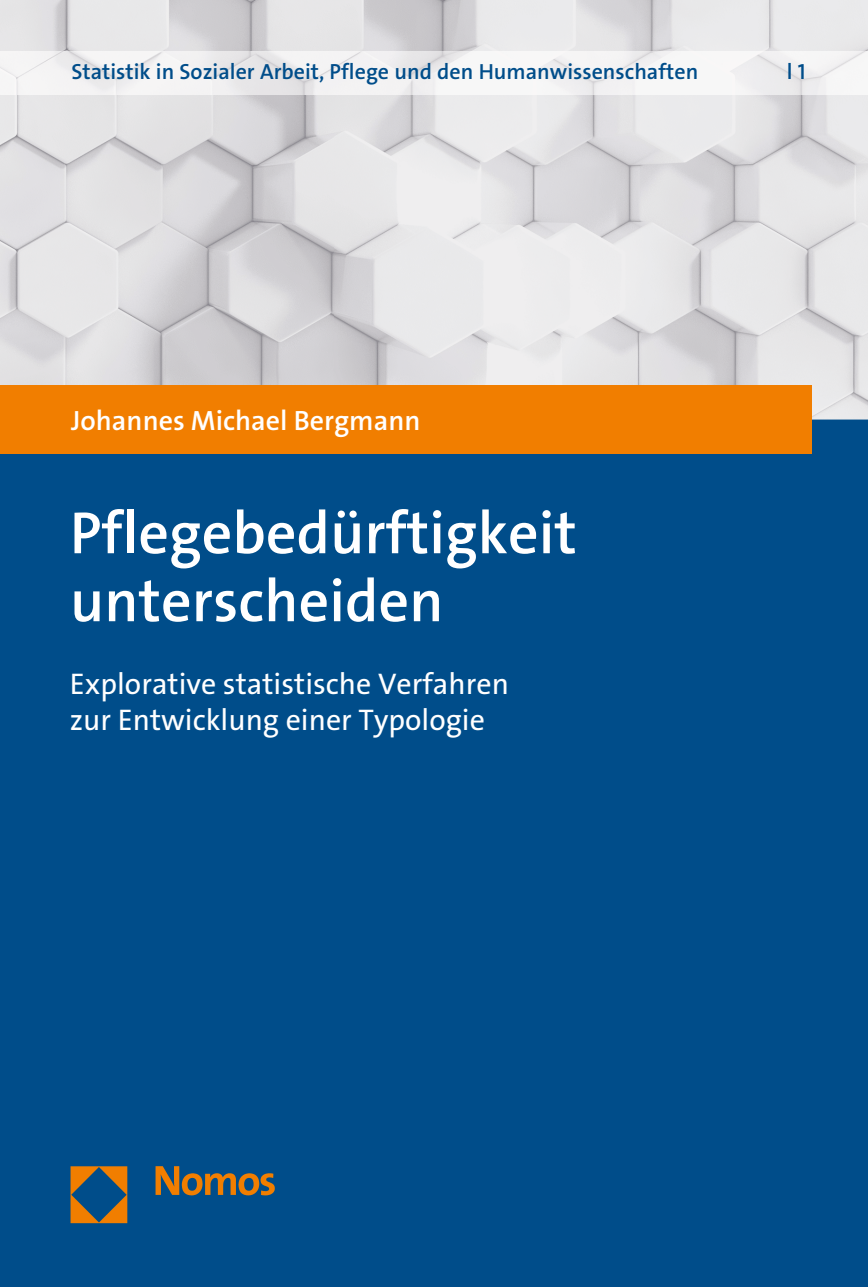
<style>
.page{position:relative;width:868px;height:1287px;background:#fff}
.page>*{position:absolute;margin:0;border:0;box-sizing:border-box;transform-origin:0 0}
.t1{font:600 60px/68px "The Sans Os F";color:#fff}
.t2{font:30px/36px "The Sans Os F";color:#fff}
.t3{font:600 28px "The Sans Os F";color:#fff}
.t4{font:600 22px "The Sans Os F";color:#004d8a}
</style>
<div class="page">
<div style="left:0;top:420px;width:867px;height:867px;background:#004d8a"></div>
<img style="left:0;top:0;width:867px;height:420px">
<div style="left:0;top:386px;width:811px;height:68px;background:#f17e00"></div>
<img style="left:70px;top:1166px;width:205px;height:58px">
<img style="left:0;top:52px;width:867px;height:42px">
<p class="t4" style="left:71px;top:57px;width:628px">Statistik in Sozialer Arbeit, Pflege und den Humanwissenschaften</p>
<p class="t4" style="left:786px;top:57px;width:20px">l1</p>
<p class="t3" style="left:71px;top:403px;width:351px">Johannes Michael Bergmann</p>
<h1 class="t1" style="left:70px;top:499px;width:508px">Pflegebedürftigkeit unterscheiden</h1>
<p class="t2" style="left:70px;top:666px;width:440px">Explorative statistische Verfahren zur Entwicklung einer Typologie</p>
</div>
